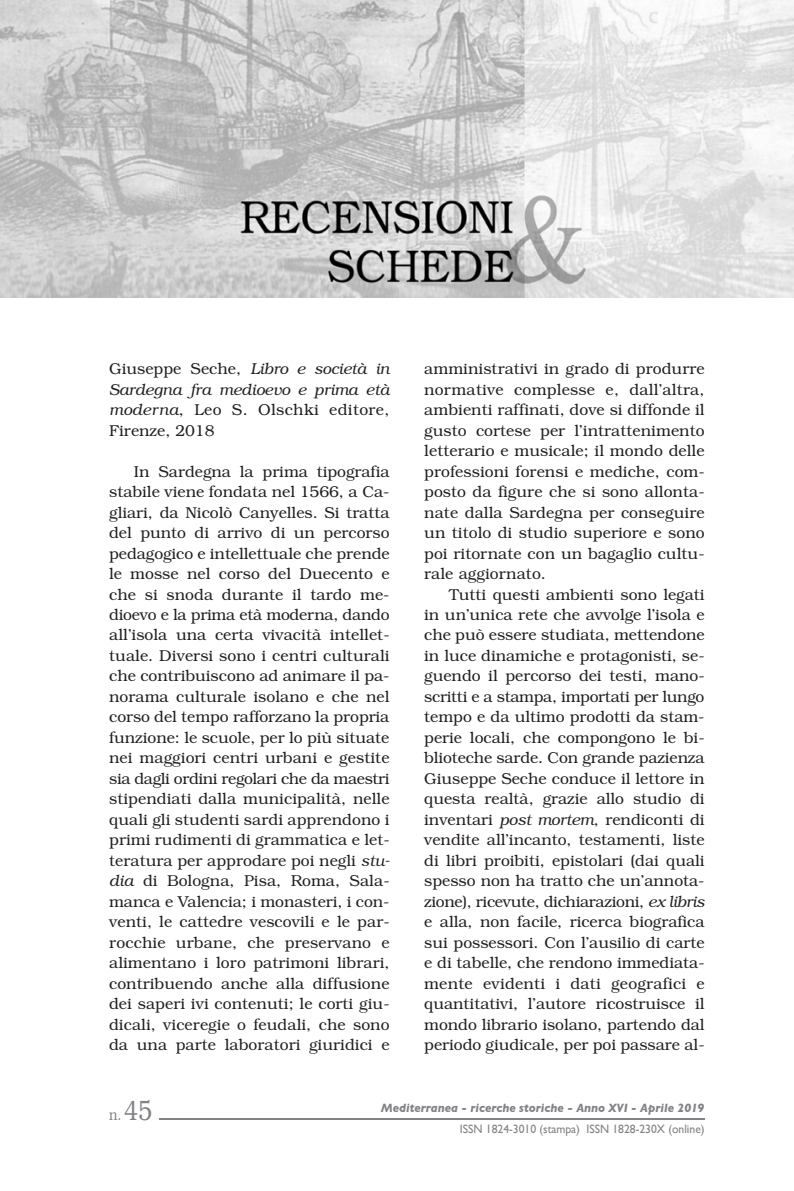
<style>
.page{position:relative;width:794px;height:1191px;background:#fff}
.page>*{position:absolute;margin:0;border:0;box-sizing:border-box;transform-origin:0 0}
.t1{font:300 15.75px/20.5px "Bookman";color:#231f20;text-align:justify}
.t2{font:italic 300 15.75px/20.5px "Bookman";color:#231f20;text-align:justify}
.t3{font:300 15.75px "Bookman";letter-spacing:-.02em;color:#231f20}
.t4{font:300 15.75px "Bookman";color:#808285;scale:.8 1}
.t5{font:italic 700 12.25px "Gill Sans";color:#808285;scale:.95 1}
.t6{font:12.25px "Gill Sans";color:#808285;scale:.95 1}
.s1{font-style:normal}
.s2{font-style:italic}
.s3{font-size:28px}
</style>
<div class="page">
<img style="left:0;top:0;width:794px;height:297px">
<hr style="left:159px;top:1117px;width:545px;height:2px;background:#808285">
<p class="t2" style="left:109px;top:358px;width:282px"><span class="s1">Giuseppe Seche,</span> Libro e società in Sardegna fra medioevo e prima età moderna<span class="s1">, Leo S. Olschki editore, Firenze, 2018</span></p>
<p class="t1" style="left:109px;top:461px;width:282px;text-indent:25px">In Sardegna la prima tipografia stabile viene fondata nel 1566, a Ca&shy;gliari, da Nicolò Canyelles. Si tratta del punto di arrivo di un percorso pedagogico e intellettuale che prende le mosse nel corso del Duecento e che si snoda durante il tardo me&shy;dioevo e la prima età moderna, dando all’isola una certa vivacità intellet&shy;tuale. Diversi sono i centri culturali che contribuiscono ad animare il pa&shy;norama culturale isolano e che nel corso del tempo rafforzano la propria funzione: le scuole, per lo più situate nei maggiori centri urbani e gestite sia dagli ordini regolari che da maestri stipendiati dalla municipalità, nelle quali gli studenti sardi apprendono i primi rudimenti di grammatica e let&shy;teratura per approdare poi negli <span class="s2">stu&shy;dia</span> di Bologna, Pisa, Roma, Sala&shy;manca e Valencia; i monasteri, i con&shy;venti, le cattedre vescovili e le par&shy;rocchie urbane, che preservano e alimentano i loro patrimoni librari, contribuendo anche alla diffusione dei saperi ivi contenuti; le corti giu&shy;dicali, viceregie o feudali, che sono da una parte laboratori giuridici e</p>
<p class="t1" style="left:424px;top:358px;width:282px">amministrativi in grado di produrre</p>
<p class="t1" style="left:424px;top:379px;width:282px">normative complesse e, dall’altra,</p>
<p class="t1" style="left:424px;top:399px;width:282px">ambienti raffinati, dove si diffonde il</p>
<p class="t1" style="left:424px;top:420px;width:282px">gusto cortese per l’intrattenimento</p>
<p class="t1" style="left:424px;top:440px;width:282px">letterario e musicale; il mondo delle</p>
<p class="t1" style="left:424px;top:461px;width:282px">professioni forensi e mediche, com-</p>
<p class="t1" style="left:424px;top:481px;width:282px">posto da figure che si sono allonta-</p>
<p class="t1" style="left:424px;top:502px;width:282px">nate dalla Sardegna per conseguire</p>
<p class="t1" style="left:424px;top:522px;width:282px">un titolo di studio superiore e sono</p>
<p class="t1" style="left:424px;top:543px;width:282px">poi ritornate con un bagaglio cultu-</p>
<p class="t1" style="left:424px;top:563px;width:123px">rale aggiornato.</p>
<p class="t1" style="left:449px;top:584px;width:257px">Tutti questi ambienti sono legati</p>
<p class="t1" style="left:424px;top:604px;width:282px">in un’unica rete che avvolge l’isola e</p>
<p class="t1" style="left:424px;top:625px;width:282px">che può essere studiata, mettendone</p>
<p class="t1" style="left:424px;top:645px;width:282px">in luce dinamiche e protagonisti, se-</p>
<p class="t1" style="left:424px;top:666px;width:282px">guendo il percorso dei testi, mano-</p>
<p class="t1" style="left:424px;top:686px;width:282px">scritti e a stampa, importati per lungo</p>
<p class="t1" style="left:424px;top:706px;width:282px">tempo e da ultimo prodotti da stam-</p>
<p class="t1" style="left:424px;top:727px;width:282px">perie locali, che compongono le bi-</p>
<p class="t1" style="left:424px;top:747px;width:282px">blioteche sarde. Con grande pazienza</p>
<p class="t1" style="left:424px;top:768px;width:282px">Giuseppe Seche conduce il lettore in</p>
<p class="t1" style="left:424px;top:788px;width:282px">questa realtà, grazie allo studio di</p>
<p class="t1" style="left:424px;top:809px;width:282px">inventari <span class="s2">post mortem</span>, rendiconti di</p>
<p class="t1" style="left:424px;top:829px;width:282px">vendite all’incanto, testamenti, liste</p>
<p class="t1" style="left:424px;top:850px;width:282px">di libri proibiti, epistolari (dai quali</p>
<p class="t1" style="left:424px;top:870px;width:282px">spesso non ha tratto che un’annota-</p>
<p class="t3" style="left:424px;top:892px;width:282px">zione), ricevute, dichiarazioni, <span class="s2">ex libris</span></p>
<p class="t1" style="left:424px;top:911px;width:282px">e alla, non facile, ricerca biografica</p>
<p class="t1" style="left:424px;top:932px;width:282px">sui possessori. Con l’ausilio di carte</p>
<p class="t1" style="left:424px;top:952px;width:282px">e di tabelle, che rendono immediata-</p>
<p class="t1" style="left:424px;top:973px;width:282px">mente evidenti i dati geografici e</p>
<p class="t1" style="left:424px;top:993px;width:282px">quantitativi, l’autore ricostruisce il</p>
<p class="t1" style="left:424px;top:1014px;width:282px">mondo librario isolano, partendo dal</p>
<p class="t1" style="left:424px;top:1034px;width:282px">periodo giudicale, per poi passare al-</p>
<p class="t4" style="left:109px;top:1105px;width:55px">n. <span class="s3">45</span></p>
<p class="t5" style="left:381px;top:1100px;width:342px">Mediterranea - ricerche storiche - Anno XVI - Aprile 2019</p>
<p class="t6" style="left:460px;top:1122px;width:259px">ISSN 1824-3010 (stampa) ISSN 1828-230X (online)</p>
</div>
